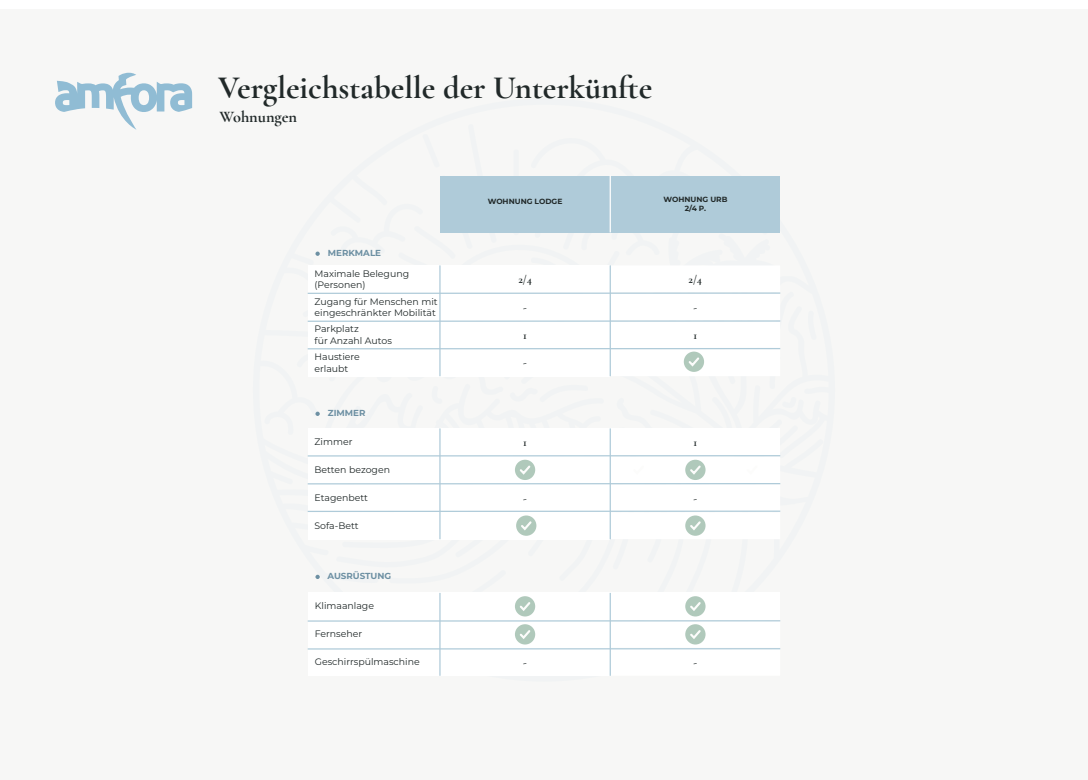
<style>
.page{position:relative;width:1088px;height:780px;background:#fff}
.page>*{position:absolute;margin:0;border:0;box-sizing:border-box;transform-origin:0 0}
.t1{font:700 32.5px "Cormorant Garamond";color:#212929}
.t2{font:700 16.25px "Cormorant Garamond";color:#212929}
.t3{font:700 11.25px "Cormorant Garamond";color:#212929}
.t4{font:9.38px/11.2px "Montserrat";color:#212929}
.t5{font:700 8.75px "Montserrat";color:#6d90a3}
.t6{font:700 7.5px/9px "Montserrat";color:#212929;text-align:center}
.t7{font:700 6.88px/8.2px "Montserrat";color:#212929;text-align:center}
</style>
<div class="page">
<div style="left:0;top:10px;width:1088px;height:770px;background:#f7f7f6"></div>
<div style="left:308px;top:593px;width:132px;height:27px;background:#fff"></div>
<div style="left:308px;top:620px;width:132px;height:27px;background:#fff"></div>
<div style="left:308px;top:648px;width:132px;height:27px;background:#fff"></div>
<div style="left:440px;top:593px;width:170px;height:27px;background:#fff"></div>
<div style="left:440px;top:620px;width:170px;height:27px;background:#fff"></div>
<div style="left:440px;top:648px;width:170px;height:27px;background:#fff"></div>
<div style="left:515px;top:596px;width:20px;height:20px;background:#b0c9bb;border-radius:50%"></div>
<svg style="left:520px;top:602px;width:11px;height:9px"></svg>
<div style="left:515px;top:624px;width:20px;height:20px;background:#b0c9bb;border-radius:50%"></div>
<svg style="left:520px;top:630px;width:11px;height:9px"></svg>
<div style="left:611px;top:593px;width:169px;height:27px;background:#fff"></div>
<div style="left:611px;top:620px;width:169px;height:27px;background:#fff"></div>
<div style="left:611px;top:648px;width:169px;height:27px;background:#fff"></div>
<div style="left:685px;top:596px;width:20px;height:20px;background:#b0c9bb;border-radius:50%"></div>
<svg style="left:690px;top:602px;width:11px;height:9px"></svg>
<div style="left:685px;top:624px;width:20px;height:20px;background:#b0c9bb;border-radius:50%"></div>
<svg style="left:690px;top:630px;width:11px;height:9px"></svg>
<hr style="left:439px;top:593px;width:1px;height:82px;background:#afcbd9">
<svg style="left:307px;top:176px;width:474px;height:403px"></svg>
<hr style="left:610px;top:428px;width:1px;height:111px;background:#afcbd9">
<hr style="left:610px;top:265px;width:1px;height:111px;background:#afcbd9">
<hr style="left:308px;top:320px;width:472px;height:2px;background:#afcbd9">
<hr style="left:308px;top:348px;width:472px;height:1px;background:#afcbd9">
<hr style="left:308px;top:455px;width:472px;height:1px;background:#afcbd9">
<hr style="left:308px;top:483px;width:472px;height:1px;background:#afcbd9">
<hr style="left:308px;top:510px;width:472px;height:2px;background:#afcbd9">
<hr style="left:308px;top:620px;width:472px;height:1px;background:#afcbd9">
<hr style="left:308px;top:648px;width:472px;height:1px;background:#afcbd9">
<hr style="left:610px;top:593px;width:1px;height:82px;background:#afcbd9">
<hr style="left:610px;top:175px;width:1px;height:57px;background:#fff">
<hr style="left:308px;top:292px;width:472px;height:2px;background:#afcbd9">
<svg style="left:55px;top:73px;width:137px;height:57px"></svg>
<h1 class="t1" style="left:218px;top:68px;width:436px">Vergleichstabelle der Unterkünfte</h1>
<h2 class="t2" style="left:219px;top:107px;width:79px">Wohnungen</h2>
<p class="t5" style="left:328px;top:246px;width:55px">MERKMALE</p>
<p class="t4" style="left:314px;top:267px;width:96px">Maximale Belegung (Personen)</p>
<p class="t4" style="left:314px;top:295px;width:125px">Zugang für Menschen mit eingeschränkter Mobilität</p>
<p class="t4" style="left:314px;top:323px;width:79px">Parkplatz<br>für Anzahl Autos</p>
<p class="t4" style="left:314px;top:351px;width:47px">Haustiere erlaubt</p>
<p class="t5" style="left:328px;top:406px;width:39px">ZIMMER</p>
<p class="t4" style="left:314px;top:435px;width:39px">Zimmer</p>
<p class="t4" style="left:314px;top:463px;width:77px">Betten bezogen</p>
<p class="t4" style="left:314px;top:491px;width:55px">Etagenbett</p>
<p class="t4" style="left:314px;top:519px;width:46px">Sofa-Bett</p>
<p class="t5" style="left:327px;top:569px;width:65px">AUSRÜSTUNG</p>
<p class="t4" style="left:315px;top:600px;width:61px">Klimaanlage</p>
<p class="t4" style="left:315px;top:627px;width:49px">Fernseher</p>
<p class="t4" style="left:315px;top:655px;width:106px">Geschirrspülmaschine</p>
<p class="t6" style="left:488px;top:196px;width:76px">WOHNUNG LODGE</p>
<p class="t3" style="left:518px;top:272px;width:15px">2/4</p>
<p class="t3" style="left:523px;top:300px;width:5px">-</p>
<p class="t3" style="left:523px;top:328px;width:5px">1</p>
<p class="t3" style="left:523px;top:356px;width:5px">-</p>
<p class="t3" style="left:523px;top:435px;width:5px">1</p>
<p class="t3" style="left:523px;top:491px;width:5px">-</p>
<p class="t3" style="left:523px;top:655px;width:5px">-</p>
<p class="t7" style="left:671px;top:191px;width:51px">MOBIL-HOME<br>TWIN<br>PREMIUM</p>
<p class="t6" style="left:663px;top:194px;width:66px">WOHNUNG URB<br>2/4 P.</p>
<p class="t3" style="left:688px;top:272px;width:15px">2/4</p>
<p class="t3" style="left:693px;top:300px;width:5px">-</p>
<p class="t3" style="left:693px;top:328px;width:5px">1</p>
<p class="t3" style="left:693px;top:435px;width:5px">1</p>
<p class="t3" style="left:693px;top:491px;width:5px">-</p>
<p class="t3" style="left:693px;top:655px;width:5px">-</p>
</div>
